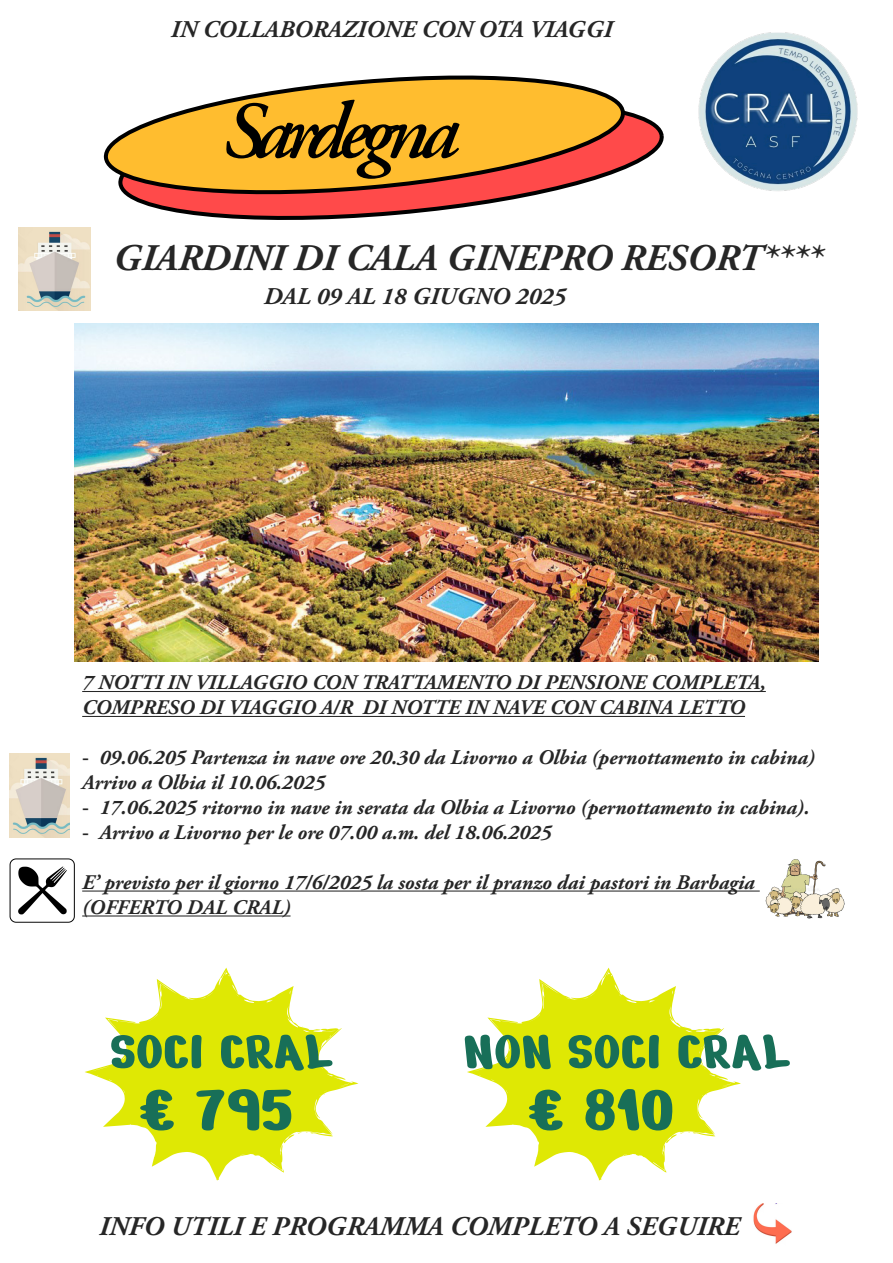
<style>
.page{position:relative;width:893px;height:1263px;background:#fff}
.page>*{position:absolute;margin:0;border:0;box-sizing:border-box;transform-origin:0 0}
.t1{font:italic 600 80.4px "Adobe Garamond Pro";letter-spacing:-.09em;color:#000}
.t2{font:70.95px "Nerko One";color:#186f58}
.t3{font:57.45px "Nerko One";color:#186f58}
.t4{font:italic 700 37.5px "Adobe Garamond Pro";color:#262626}
.t5{font:italic 700 27px "Adobe Garamond Pro";color:#262626}
.t6{font:italic 700 24px "Adobe Garamond Pro";color:#262626}
.t7{font:italic 700 20.85px/24.9px "Adobe Garamond Pro";color:#262626}
.s1{font-family:"Times New Roman";font-weight:400;font-style:normal}
</style>
<div class="page">
<img style="left:10px;top:754px;width:60px;height:84px">
<hr style="left:82px;top:691px;width:684px;height:1px;background:#262626">
<hr style="left:82px;top:716px;width:663px;height:1px;background:#262626">
<hr style="left:82px;top:890px;width:678px;height:1px;background:#262626">
<hr style="left:82px;top:915px;width:209px;height:1px;background:#262626">
<img style="left:698px;top:32px;width:160px;height:159px">
<svg style="left:143px;top:111px;width:521px;height:109px"></svg>
<svg style="left:103px;top:75px;width:524px;height:129px"></svg>
<img style="left:18px;top:228px;width:73px;height:83px">
<svg style="left:85px;top:968px;width:273px;height:213px;fill:#dfe804"></svg>
<svg style="left:467px;top:968px;width:274px;height:213px;fill:#dfe804"></svg>
<img style="left:753px;top:1203px;width:39px;height:41px">
<img style="left:75px;top:323px;width:743px;height:339px">
<img style="left:765px;top:859px;width:79px;height:60px">
<img style="left:10px;top:858px;width:65px;height:65px">
<p class="t6" style="left:171px;top:15px;width:443px">IN COLLABORAZIONE CON OTA VIAGGI</p>
<h1 class="t1" style="left:222px;top:85px;width:238px">Sardegna</h1>
<h3 class="t4" style="left:113px;top:236px;width:710px">GIARDINI DI CALA GINEPRO RESORT****</h3>
<p class="t6" style="left:264px;top:283px;width:304px">DAL 09 AL 18 GIUGNO 2025</p>
<p class="t7" style="left:82px;top:671px;width:685px">7 NOTTI IN VILLAGGIO CON TRATTAMENTO DI PENSIONE COMPLETA,<br>COMPRESO DI VIAGGIO A/R DI NOTTE IN NAVE CON CABINA LETTO</p>
<p class="t7" style="left:82px;top:746px;width:734px"><span class="s1">-</span> 09.06.205 Partenza in nave ore 20.30 da Livorno a Olbia (pernottamento in cabina)<br>Arrivo a Olbia il 10.06.2025</p>
<p class="t7" style="left:82px;top:795px;width:729px"><span class="s1">-</span> 17.06.2025 ritorno in nave in serata da Olbia a Livorno (pernottamento in cabina).</p>
<p class="t7" style="left:82px;top:820px;width:471px"><span class="s1">-</span> Arrivo a Livorno per le ore 07.00 a.m. del 18.06.2025</p>
<p class="t7" style="left:82px;top:870px;width:674px">E’ previsto per il giorno 17/6/2025 la sosta per il pranzo dai pastori in Barbagia (OFFERTO DAL CRAL)</p>
<h3 class="t3" style="left:110px;top:1014px;width:224px">SOCI CRAL</h3>
<h3 class="t3" style="left:463px;top:1014px;width:328px">NON SOCI CRAL</h3>
<h2 class="t2" style="left:138px;top:1064px;width:157px">€ 795</h2>
<h2 class="t2" style="left:526px;top:1064px;width:149px">€ 810</h2>
<p class="t5" style="left:99px;top:1211px;width:642px">INFO UTILI E PROGRAMMA COMPLETO A SEGUIRE</p>
</div>
